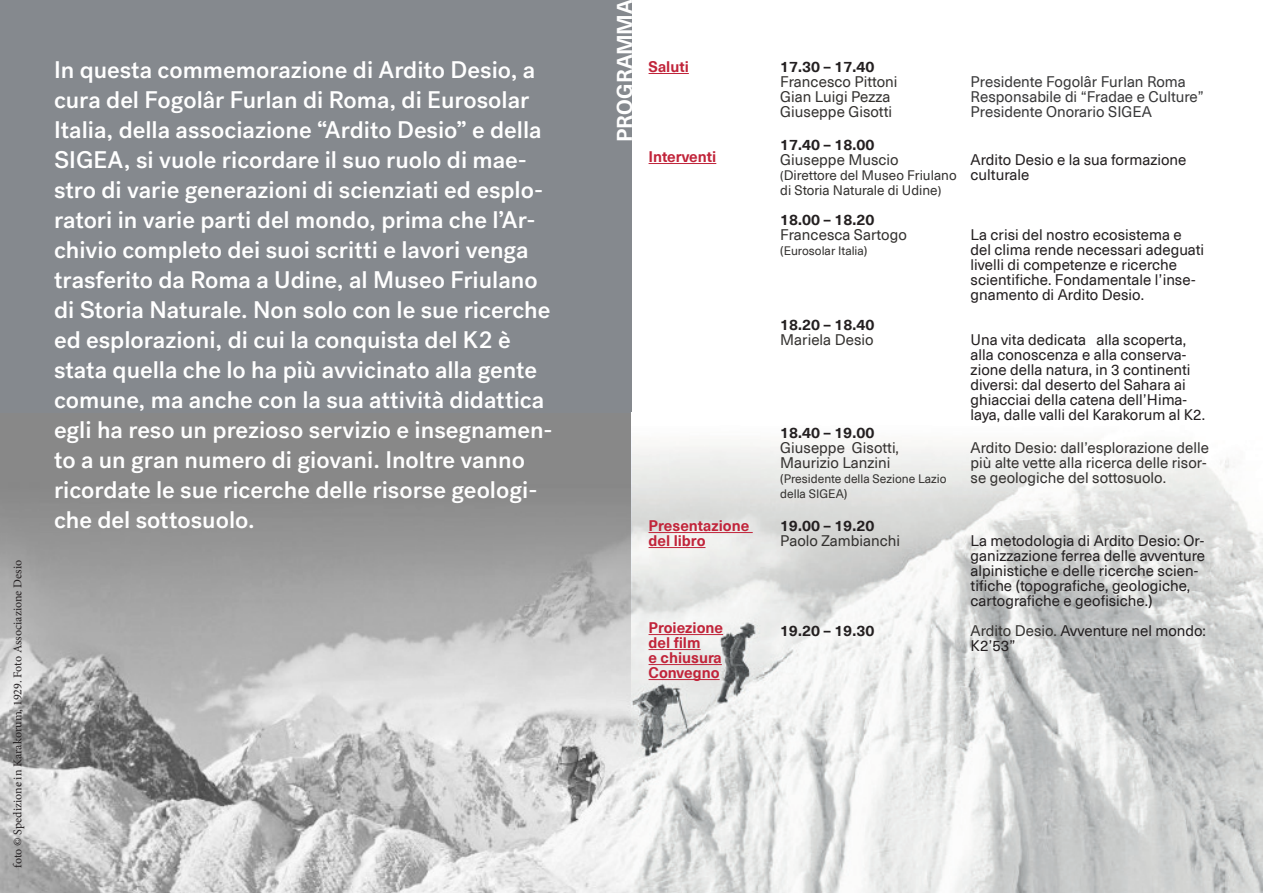
<style>
.page{position:relative;width:1263px;height:893px;background:#fff}
.page>*{position:absolute;margin:0;border:0;box-sizing:border-box;transform-origin:0 0}
.t1{font:500 24px/30px "Post Grotesk";color:#fff}
.t2{font:700 21px "Neue Haas Unica W06";color:#fff}
.t3{font:15px/15px "Neue Haas Unica W06";color:#231f20}
.t4{font:15px/15px "Neue Haas Unica W06";color:#343230}
.t5{font:15px/15px "Neue Haas Unica W06";color:#383839}
.t6{font:700 15px "Neue Haas Unica W06";color:#231f20}
.t7{font:700 15px/15px "Neue Haas Unica W06";color:#c1243a}
.t8{font:13.5px/15px "Neue Haas Unica W06";color:#343230}
.t9{font:12px/15px "Neue Haas Unica W06";color:#343230}
.t10{font:12px "Minion Pro";color:#231f20}
.s1{font-size:12px}
.s2{color:#343230}
</style>
<div class="page">
<div style="left:0;top:0;width:631px;height:412px;background:#85898e"></div>
<img style="left:0;top:412px;width:1263px;height:481px">
<hr style="left:648px;top:73px;width:41px;height:1px;background:#c1243a">
<hr style="left:648px;top:163px;width:68px;height:1px;background:#c1243a">
<hr style="left:648px;top:532px;width:105px;height:1px;background:#c1243a">
<hr style="left:648px;top:547px;width:57px;height:1px;background:#c1243a">
<hr style="left:648px;top:634px;width:75px;height:1px;background:#c1243a">
<hr style="left:648px;top:649px;width:52px;height:1px;background:#c1243a">
<hr style="left:648px;top:664px;width:74px;height:1px;background:#c1243a">
<hr style="left:648px;top:679px;width:72px;height:1px;background:#c1243a">
<p class="t10" style="left:10px;top:868px;width:309px;rotate:-90deg">foto © Spedizione in Karakorum, 1929. Foto Associazione Desio</p>
<p class="t1" style="left:54px;top:54px;width:500px">In questa commemorazione di Ardito Desio, a cura del Fogolâr Furlan di Roma, di Eurosolar Italia, della associazione “Ardito Desio” e della SIGEA, si vuole ricordare il suo ruolo di mae&shy;stro di varie generazioni di scienziati ed esplo&shy;ratori in varie parti del mondo, prima che l’Ar&shy;chivio completo dei suoi scritti e lavori venga trasferito da Roma a Udine, al Museo Friulano di Storia Naturale. Non solo con le sue ricerche ed esplorazioni, di cui la conquista del K2 è stata quella che lo ha più avvicinato alla gente comune, ma anche con la sua attività didattica egli ha reso un prezioso servizio e insegnamen&shy;to a un gran numero di giovani. Inoltre vanno ricordate le sue ricerche delle risorse geologi&shy;che del sottosuolo.</p>
<p class="t2" style="left:609px;top:142px;width:144px;rotate:-90deg">PROGRAMMA</p>
<p class="t7" style="left:648px;top:58px;width:42px">Saluti</p>
<p class="t7" style="left:648px;top:148px;width:69px">Interventi</p>
<p class="t7" style="left:648px;top:517px;width:102px">Presentazione del libro</p>
<p class="t7" style="left:648px;top:619px;width:76px">Proiezione del film<br>e chiusura<br>Convegno</p>
<p class="t6" style="left:780px;top:55px;width:96px">17.30 – 17.40</p>
<p class="t4" style="left:780px;top:73px;width:119px">Francesco Pittoni<br>Gian Luigi Pezza<br>Giuseppe Gisotti</p>
<p class="t6" style="left:780px;top:133px;width:96px">17.40 – 18.00</p>
<p class="t4" style="left:780px;top:151px;width:120px">Giuseppe Muscio</p>
<p class="t8" style="left:780px;top:167px;width:178px"><span class="s1">(</span>Direttore del Museo Friulano di Storia Naturale di Udine<span class="s1">)</span></p>
<p class="t6" style="left:780px;top:208px;width:96px">18.00 – 18.20</p>
<p class="t4" style="left:780px;top:226px;width:128px">Francesca Sartogo</p>
<p class="t9" style="left:780px;top:243px;width:89px">(Eurosolar Italia)</p>
<p class="t6" style="left:780px;top:313px;width:96px">18.20 – 18.40</p>
<p class="t4" style="left:780px;top:331px;width:95px">Mariela Desio</p>
<p class="t6" style="left:780px;top:421px;width:96px">18.40 – 19.00</p>
<p class="t4" style="left:780px;top:439px;width:120px">Giuseppe Gisotti,<br>Maurizio Lanzini</p>
<p class="t9" style="left:780px;top:471px;width:168px">(Presidente della Sezione Lazio della SIGEA)</p>
<p class="t6" style="left:780px;top:514px;width:96px">19.00 – 19.20</p>
<p class="t4" style="left:780px;top:532px;width:121px">Paolo Zambianchi</p>
<p class="t6" style="left:780px;top:619px;width:96px">19.20 – 19.30</p>
<p class="t5" style="left:971px;top:73px;width:235px">Presidente Fogolâr Furlan Roma<br>Responsabile di “Fradae e Culture”<br>Presidente Onorario SIGEA</p>
<p class="t3" style="left:971px;top:151px;width:217px">Ardito Desio e la sua formazione culturale</p>
<p class="t3" style="left:971px;top:227px;width:235px">La crisi del nostro ecosistema e del clima rende necessari adeguati livelli di competenze e ricerche scientifiche. Fondamentale l’inse&shy;gnamento di Ardito Desio.</p>
<p class="t3" style="left:971px;top:332px;width:236px">Una vita dedicata alla scoperta, alla conoscenza e alla conserva&shy;zione della natura, in 3 continenti diversi: dal deserto del Sahara ai ghiacciai della catena dell’Hima&shy;laya, dalle valli del Karakorum al K2.</p>
<p class="t4" style="left:971px;top:440px;width:240px">Ardito Desio: dall’esplorazione delle più alte vette alla ricerca delle risor&shy;se geologiche del sottosuolo.</p>
<p class="t3" style="left:971px;top:533px;width:236px">La metodologia di Ardito Desio: Or&shy;ganizzazione ferrea delle avventure alpinistiche e delle ricerche scien&shy;tifiche (topografiche, geologiche, cartografiche e geofisiche.)</p>
<p class="t3" style="left:971px;top:623px;width:237px"><span class="s2">Ardito Desio.</span> Avventure nel mondo:<br>K2’53”</p>
</div>
